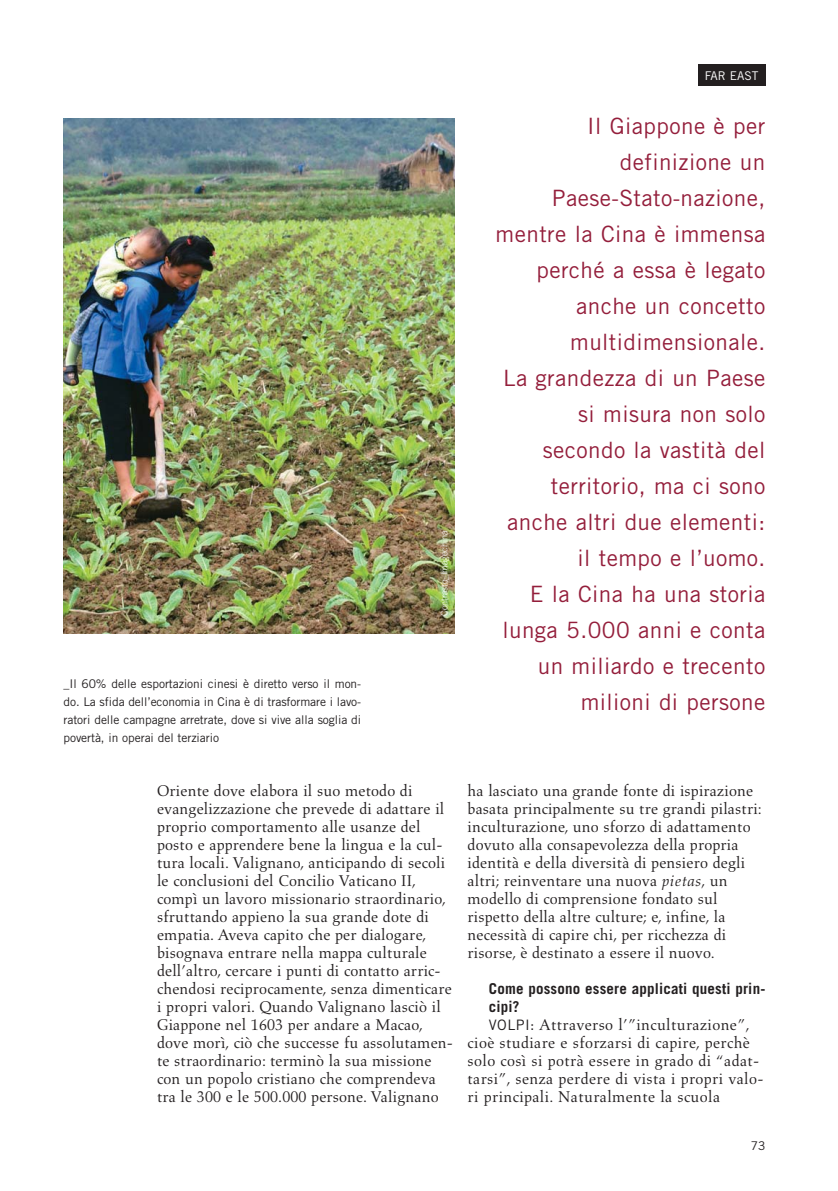
<style>
.page{position:relative;width:838px;height:1191px;background:#fff}
.page>*{position:absolute;margin:0;border:0;box-sizing:border-box;transform-origin:0 0}
.t1{font:22.5px/36px "Trade Gothic";letter-spacing:.02em;color:#941e3b;text-align:right}
.t2{font:15.9px/18px "Aldus";letter-spacing:.01em;color:#231f20}
.t3{font:700 15px/18px "Trade Gothic";letter-spacing:.01em;color:#231f20}
.t4{font:12px/18px "Trade Gothic";letter-spacing:-.005em;color:#231f20;text-align:justify}
.t5{font:12px "Trade Gothic";color:#fff}
.t6{font:300 9px "Trade Gothic";color:#fff}
.s1{font-style:italic}
.s2{font-family:"Trade Gothic";font-size:14.4px}
</style>
<div class="page">
<div style="left:698px;top:65px;width:67px;height:21px;background:#231f20"></div>
<img style="left:63px;top:118px;width:392px;height:516px">
<p class="t4" style="left:63px;top:675px;width:299px">_Il 60% delle esportazioni cinesi è diretto verso il mon&shy;do. La sfida dell’economia in Cina è di trasformare i lavo&shy;ratori delle campagne arretrate, dove si vive alla soglia di povertà, in operai del terziario</p>
<p class="t6" style="left:441px;top:616px;width:86px;rotate:-90deg">Contrasto_Imagechina</p>
<p class="t5" style="left:704px;top:71px;width:55px">FAR EAST</p>
<p class="t1" style="left:495px;top:110px;width:271px">Il Giappone è per definizione un<br>Paese-Stato-nazione, mentre la Cina è immensa perché a essa è legato anche un concetto multidimensionale.<br>La grandezza di un Paese si misura non solo secondo la vastità del territorio, ma ci sono anche altri due elementi: il tempo e l’uomo.<br>E la Cina ha una storia lunga 5.000 anni e conta un miliardo e trecento milioni di persone</p>
<p class="t2" style="left:157px;top:783px;width:297px">Oriente dove elabora il suo metodo di evangelizzazione che prevede di adattare il proprio comportamento alle usanze del posto e apprendere bene la lingua e la cul&shy;tura locali. Valignano, anticipando di secoli le conclusioni del Concilio Vaticano II, compì un lavoro missionario straordinario, sfruttando appieno la sua grande dote di empatia. Aveva capito che per dialogare, bisognava entrare nella mappa culturale dell’altro, cercare i punti di contatto arric&shy;chendosi reciprocamente, senza dimenticare i propri valori. Quando Valignano lasciò il Giappone nel 1603 per andare a Macao, dove morì, ciò che successe fu assolutamen&shy;te straordinario: terminò la sua missione con un popolo cristiano che comprendeva tra le 300 e le 500.000 persone. Valignano</p>
<p class="t2" style="left:467px;top:783px;width:296px">ha lasciato una grande fonte di ispirazione basata principalmente su tre grandi pilastri: inculturazione, uno sforzo di adattamento dovuto alla consapevolezza della propria identità e della diversità di pensiero degli altri; reinventare una nuova <span class="s1">pietas</span>, un modello di comprensione fondato sul rispetto della altre culture; e, infine, la necessità di capire chi, per ricchezza di risorse, è destinato a essere il nuovo.</p>
<p class="t3" style="left:489px;top:981px;width:278px">Come possono essere applicati questi prin&shy;cipi?</p>
<p class="t2" style="left:467px;top:1017px;width:297px;text-indent:21px"><span class="s2">VOLPI:</span> Attraverso l’”inculturazione”, cioè studiare e sforzarsi di capire, perchè solo così si potrà essere in grado di “adat&shy;tarsi”, senza perdere di vista i propri valo&shy;ri principali. Naturalmente la scuola</p>
<p class="t4" style="left:750px;top:1137px;width:16px">73</p>
</div>
